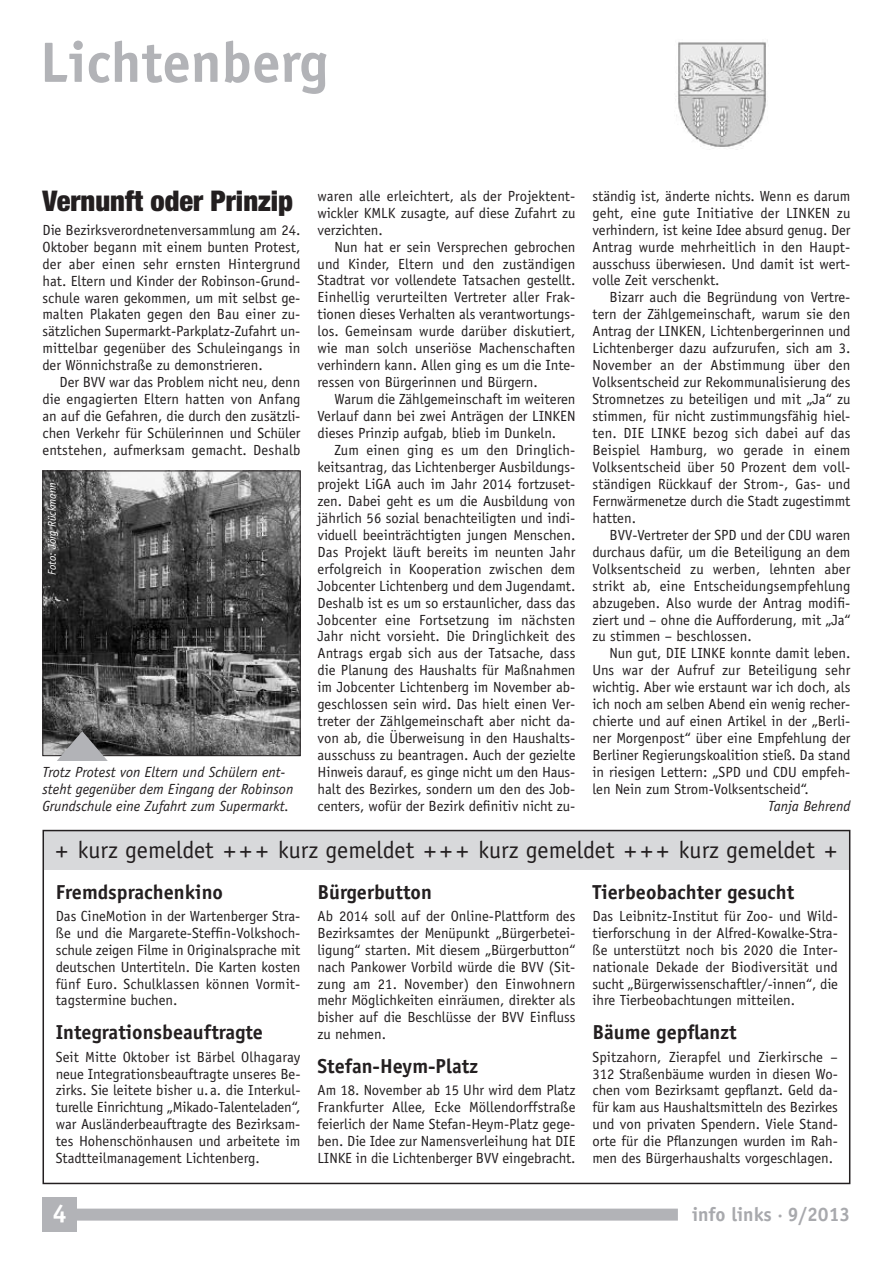
<style>
.page{position:relative;width:893px;height:1263px;background:#fff}
.page>*{position:absolute;margin:0;border:0;box-sizing:border-box;transform-origin:0 0}
.t1{font:700 57px "Officina Sans Std";color:#b2b3b7}
.t2{font:700 25.5px "Officina Sans Std";color:#fff}
.t3{font:24px "Officina Sans Std";letter-spacing:.005em;color:#231f20}
.t4{font:700 20.25px "Officina Sans Std";color:#231f20}
.t5{font:700 19.5px "Officina Sans Std";color:#a8a9ad}
.t6{font:14.7px/17px "Officina Sans Std";color:#231f20;text-align:justify}
.t7{font:italic 14.7px/17px "Officina Sans Std";color:#231f20}
.t8{font:italic 11.25px "Officina Sans Std";color:#fff}
.s1{font-family:"Helvetica Neue";font-weight:900;font-stretch:condensed;font-size:28.5px}
</style>
<div class="page">
<div style="left:43px;top:1198px;width:34px;height:34px;background:#b2b3b7"></div>
<div style="left:59px;top:1208px;width:619px;height:12px;background:#b2b3b7"></div>
<img style="left:676px;top:40px;width:92px;height:110px">
<div style="left:43px;top:830px;width:807px;height:40px;background:#d8d9db"></div>
<div style="left:43px;top:830px;width:807px;height:354px;border:2px solid #231f20"></div>
<img style="left:45px;top:473px;width:253px;height:281px">
<div style="left:43px;top:471px;width:257px;height:285px;border:1px solid #231f20"></div>
<svg style="left:57px;top:731px;width:51px;height:30px;background:#7c7d7f"></svg>
<h1 class="t1" style="left:40px;top:41px;width:290px">Lichtenberg</h1>
<p class="t6" style="left:317px;top:188px;width:259px;text-indent:-275px"><span class="s1">Vernunft oder Prinzip</span> waren alle erleichtert, als der Projektent&shy;wickler KMLK zusagte, auf diese Zufahrt zu verzichten.</p>
<p class="t6" style="left:317px;top:239px;width:259px;text-indent:17px">Nun hat er sein Versprechen gebrochen und Kinder, Eltern und den zuständigen Stadtrat vor vollendete Tatsachen gestellt.<br>Einhellig verurteilten Vertreter aller Frak&shy;tionen dieses Verhalten als verantwortungs&shy;los. Gemeinsam wurde darüber diskutiert, wie man solch unseriöse Machenschaften verhindern kann. Allen ging es um die Inte&shy;ressen von Bürgerinnen und Bürgern.</p>
<p class="t6" style="left:317px;top:392px;width:259px;text-indent:17px">Warum die Zählgemeinschaft im weiteren Verlauf dann bei zwei Anträgen der LINKEN dieses Prinzip aufgab, blieb im Dunkeln.</p>
<p class="t6" style="left:317px;top:443px;width:259px;text-indent:17px">Zum einen ging es um den Dringlich&shy;keitsantrag, das Lichtenberger Ausbildungs&shy;projekt LiGA auch im Jahr 2014 fortzuset&shy;zen. Dabei geht es um die Ausbildung von jährlich 56 sozial benachteiligten und indi&shy;viduell beeinträchtigten jungen Menschen.<br>Das Projekt läuft bereits im neunten Jahr erfolgreich in Kooperation zwischen dem Jobcenter Lichtenberg und dem Jugendamt.<br>Deshalb ist es um so erstaunlicher, dass das Jobcenter eine Fortsetzung im nächsten Jahr nicht vorsieht. Die Dringlichkeit des Antrags ergab sich aus der Tatsache, dass die Planung des Haushalts für Maßnahmen im Jobcenter Lichtenberg im November ab&shy;geschlossen sein wird. Das hielt einen Ver&shy;treter der Zählgemeinschaft aber nicht da&shy;von ab, die Überweisung in den Haushalts&shy;ausschuss zu beantragen. Auch der gezielte Hinweis darauf, es ginge nicht um den Haus&shy;halt des Bezirkes, sondern um den des Job&shy;centers, wofür der Bezirk definitiv nicht zu-</p>
<p class="t6" style="left:43px;top:222px;width:259px">Die Bezirksverordnetenversammlung am 24.<br>Oktober begann mit einem bunten Protest, der aber einen sehr ernsten Hintergrund hat. Eltern und Kinder der Robinson-Grund&shy;schule waren gekommen, um mit selbst ge&shy;malten Plakaten gegen den Bau einer zu&shy;sätzlichen Supermarkt-Parkplatz-Zufahrt un&shy;mittelbar gegenüber des Schuleingangs in der Wönnichstraße zu demonstrieren.</p>
<p class="t6" style="left:43px;top:375px;width:259px;text-indent:17px">Der BVV war das Problem nicht neu, denn die engagierten Eltern hatten von Anfang an auf die Gefahren, die durch den zusätzli&shy;chen Verkehr für Schülerinnen und Schüler entstehen, aufmerksam gemacht. Deshalb</p>
<p class="t8" style="left:48px;top:575px;width:95px;rotate:-90deg">Foto: Jörg Rückmann</p>
<p class="t7" style="left:43px;top:765px;width:252px">Trotz Protest von Eltern und Schülern ent&shy;steht gegenüber dem Eingang der Robinson<br>Grundschule eine Zufahrt zum Supermarkt.</p>
<p class="t6" style="left:592px;top:188px;width:259px">ständig ist, änderte nichts. Wenn es darum geht, eine gute Initiative der LINKEN zu verhindern, ist keine Idee absurd genug. Der Antrag wurde mehrheitlich in den Haupt&shy;ausschuss überwiesen. Und damit ist wert&shy;volle Zeit verschenkt.</p>
<p class="t6" style="left:592px;top:290px;width:259px;text-indent:17px">Bizarr auch die Begründung von Vertre&shy;tern der Zählgemeinschaft, warum sie den Antrag der LINKEN, Lichtenbergerinnen und Lichtenberger dazu aufzurufen, sich am 3.<br>November an der Abstimmung über den Volksentscheid zur Rekommunalisierung des Stromnetzes zu beteiligen und mit „Ja“ zu stimmen, für nicht zustimmungsfähig hiel&shy;ten. DIE LINKE bezog sich dabei auf das Beispiel Hamburg, wo gerade in einem Volksentscheid über 50 Prozent dem voll&shy;ständigen Rückkauf der Strom-, Gas- und Fernwärmenetze durch die Stadt zugestimmt hatten.</p>
<p class="t6" style="left:592px;top:527px;width:259px;text-indent:17px">BVV-Vertreter der SPD und der CDU waren durchaus dafür, um die Beteiligung an dem Volksentscheid zu werben, lehnten aber strikt ab, eine Entscheidungsempfehlung abzugeben. Also wurde der Antrag modifi&shy;ziert und – ohne die Aufforderung, mit „Ja“ zu stimmen – beschlossen.</p>
<p class="t6" style="left:592px;top:646px;width:259px;text-indent:17px">Nun gut, DIE LINKE konnte damit leben.<br>Uns war der Aufruf zur Beteiligung sehr wichtig. Aber wie erstaunt war ich doch, als ich noch am selben Abend ein wenig recher&shy;chierte und auf einen Artikel in der „Berli&shy;ner Morgenpost“ über eine Empfehlung der Berliner Regierungskoalition stieß. Da stand in riesigen Lettern: „SPD und CDU empfeh&shy;len Nein zum Strom-Volksentscheid“.</p>
<p class="t7" style="left:768px;top:799px;width:84px">Tanja Behrend</p>
<h3 class="t3" style="left:56px;top:840px;width:783px">+ kurz gemeldet + + + kurz gemeldet + + + kurz gemeldet + + + kurz gemeldet +</h3>
<h3 class="t4" style="left:56px;top:884px;width:169px">Fremdsprachenkino</h3>
<p class="t6" style="left:56px;top:908px;width:246px">Das CineMotion in der Wartenberger Stra&shy;ße und die Margarete-Steffin-Volkshoch&shy;schule zeigen Filme in Originalsprache mit deutschen Untertiteln. Die Karten kosten fünf Euro. Schulklassen können Vormit&shy;tagstermine buchen.</p>
<h3 class="t4" style="left:56px;top:1025px;width:209px">Integrationsbeauftragte</h3>
<p class="t6" style="left:56px;top:1049px;width:246px">Seit Mitte Oktober ist Bärbel Olhagaray neue Integrationsbeauftragte unseres Be&shy;zirks. Sie leitete bisher u.a. die Interkul&shy;turelle Einrichtung „Mikado-Talenteladen“, war Ausländerbeauftragte des Bezirksam&shy;tes Hohenschönhausen und arbeitete im Stadtteilmanagement Lichtenberg.</p>
<h3 class="t4" style="left:317px;top:884px;width:116px">Bürgerbutton</h3>
<p class="t6" style="left:317px;top:908px;width:259px">Ab 2014 soll auf der Online-Plattform des Bezirksamtes der Menüpunkt „Bürgerbetei&shy;ligung“ starten. Mit diesem „Bürgerbutton“ nach Pankower Vorbild würde die BVV (Sit&shy;zung am 21. November) den Einwohnern mehr Möglichkeiten einräumen, direkter als bisher auf die Beschlüsse der BVV Einfluss zu nehmen.</p>
<h3 class="t4" style="left:317px;top:1059px;width:162px">Stefan-Heym-Platz</h3>
<p class="t6" style="left:317px;top:1083px;width:259px">Am 18. November ab 15 Uhr wird dem Platz Frankfurter Allee, Ecke Möllendorffstraße feierlich der Name Stefan-Heym-Platz gege&shy;ben. Die Idee zur Namensverleihung hat DIE LINKE in die Lichtenberger BVV eingebracht.</p>
<h3 class="t4" style="left:592px;top:884px;width:203px">Tierbeobachter gesucht</h3>
<p class="t6" style="left:592px;top:908px;width:247px">Das Leibnitz-Institut für Zoo- und Wild&shy;tierforschung in der Alfred-Kowalke-Stra&shy;ße unterstützt noch bis 2020 die Inter&shy;nationale Dekade der Biodiversität und sucht „Bürgerwissenschaftler/-innen“, die ihre Tierbeobachtungen mitteilen.</p>
<h3 class="t4" style="left:592px;top:1025px;width:145px">Bäume gepflanzt</h3>
<p class="t6" style="left:592px;top:1049px;width:247px">Spitzahorn, Zierapfel und Zierkirsche – 312 Straßenbäume wurden in diesen Wo&shy;chen vom Bezirksamt gepflanzt. Geld da&shy;für kam aus Haushaltsmitteln des Bezirkes und von privaten Spendern. Viele Stand&shy;orte für die Pflanzungen wurden im Rah&shy;men des Bürgerhaushalts vorgeschlagen.</p>
<h2 class="t2" style="left:52px;top:1204px;width:16px">4</h2>
<h3 class="t5" style="left:692px;top:1206px;width:160px">info links ·9/2013</h3>
</div>
